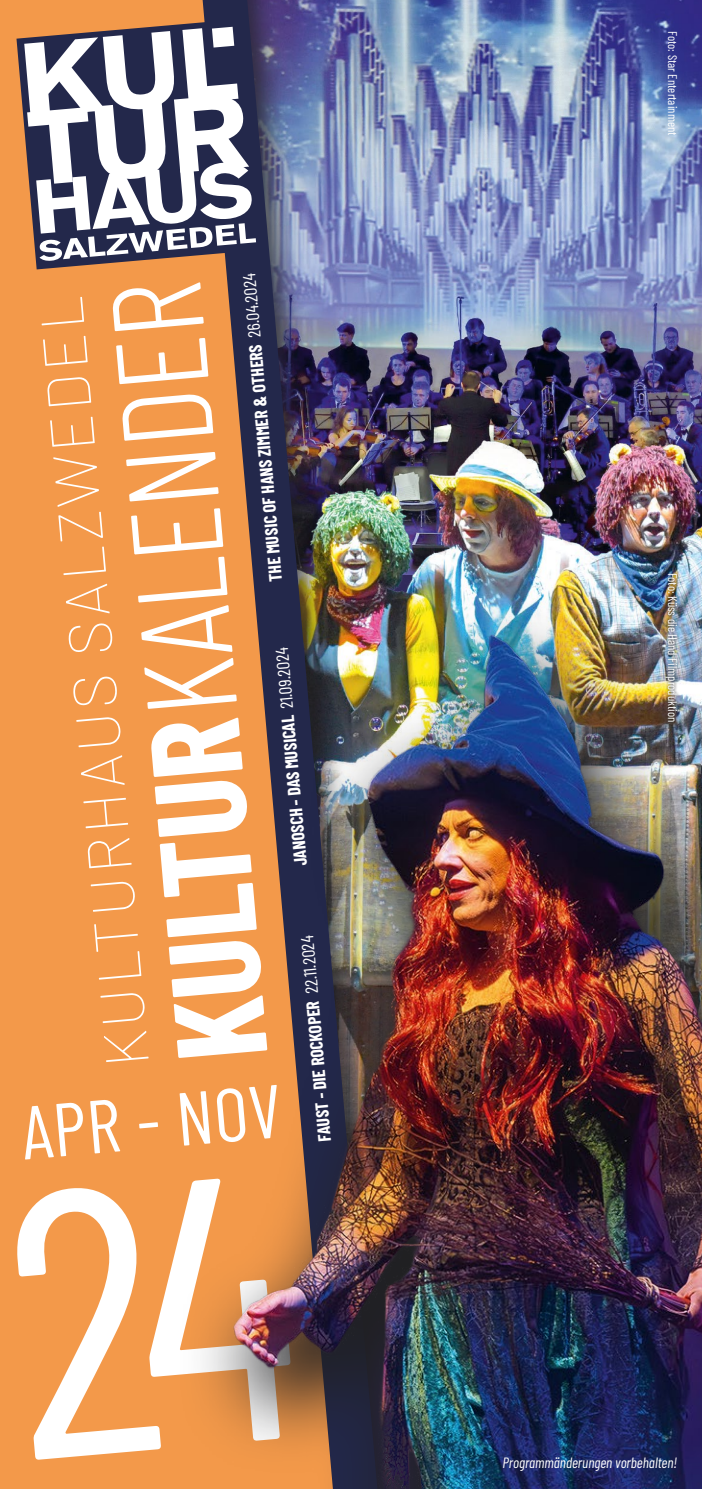
<style>
.page{position:relative;width:702px;height:1489px;background:#fff}
.page>*{position:absolute;margin:0;border:0;box-sizing:border-box;transform-origin:0 0}
.t1{font:300 127.5px "Barlow Condensed";color:#fff}
.t2{font:75px "Barlow Condensed";color:#fff}
.t3{font:100 60.75px "Barlow";color:#fff}
.t4{font:700 17.5px "Barlow Condensed";color:#fff}
.t5{font:italic 14.75px "Barlow Condensed";color:#fff}
.t6{font:12.5px "Barlow Condensed";color:#fff}
.s1{font-weight:400}
.s2{font-weight:700}
</style>
<div class="page">
<img style="left:415px;top:0;width:287px;height:197px">
<img style="left:415px;top:197px;width:287px;height:366px">
<div style="left:0;top:0;width:415px;height:1488px;background:#202022;opacity:.75"></div>
<img style="left:334px;top:0;width:44px;height:563px">
<img style="left:175px;top:0;width:159px;height:1488px">
<div style="left:0;top:0;width:175px;height:1488px;background:#f3994a"></div>
<svg style="left:16px;top:19px;width:245px;height:250px"></svg>
<svg style="left:24px;top:27px;width:232px;height:234px"></svg>
<div style="left:178px;top:593px;width:524px;height:895px;background:#f3994a"></div>
<img style="left:227px;top:563px;width:475px;height:925px">
<img style="left:662px;top:570px;width:18px;height:155px">
<svg style="left:175px;top:1173px;width:122px;height:286px"></svg>
<p class="t4" style="left:263px;top:582px;width:311px;rotate:-95deg">THE MUSIC OF HANS ZIMMER &amp; OTHERS <span class="s1">26.04.2024</span></p>
<h1 class="t1" style="left:131px;top:1067px;width:782px;rotate:-95deg"><span class="s2">KULTUR</span>KALENDER</h1>
<h3 class="t3" style="left:84px;top:1070px;width:775px;rotate:-95deg">KULTURHAUS SALZWEDEL</h3>
<p class="t4" style="left:288px;top:867px;width:221px;rotate:-95deg">JANOSCH - DAS MUSICAL <span class="s1">21.09.2024</span></p>
<p class="t4" style="left:312px;top:1142px;width:208px;rotate:-95deg">FAUST - DIE ROCKOPER <span class="s1">22.11.2024</span></p>
<h2 class="t2" style="left:17px;top:1079px;width:262px;rotate:-5deg">APR - NOV</h2>
<p class="t6" style="left:681px;top:31px;width:106px;rotate:90deg">Foto: Star Entertainment</p>
<p class="t6" style="left:681px;top:572px;width:151px;rotate:90deg">Foto: Küss die Hand Filmproduktion</p>
<p class="t5" style="left:502px;top:1451px;width:176px">Programmänderungen vorbehalten!</p>
</div>
